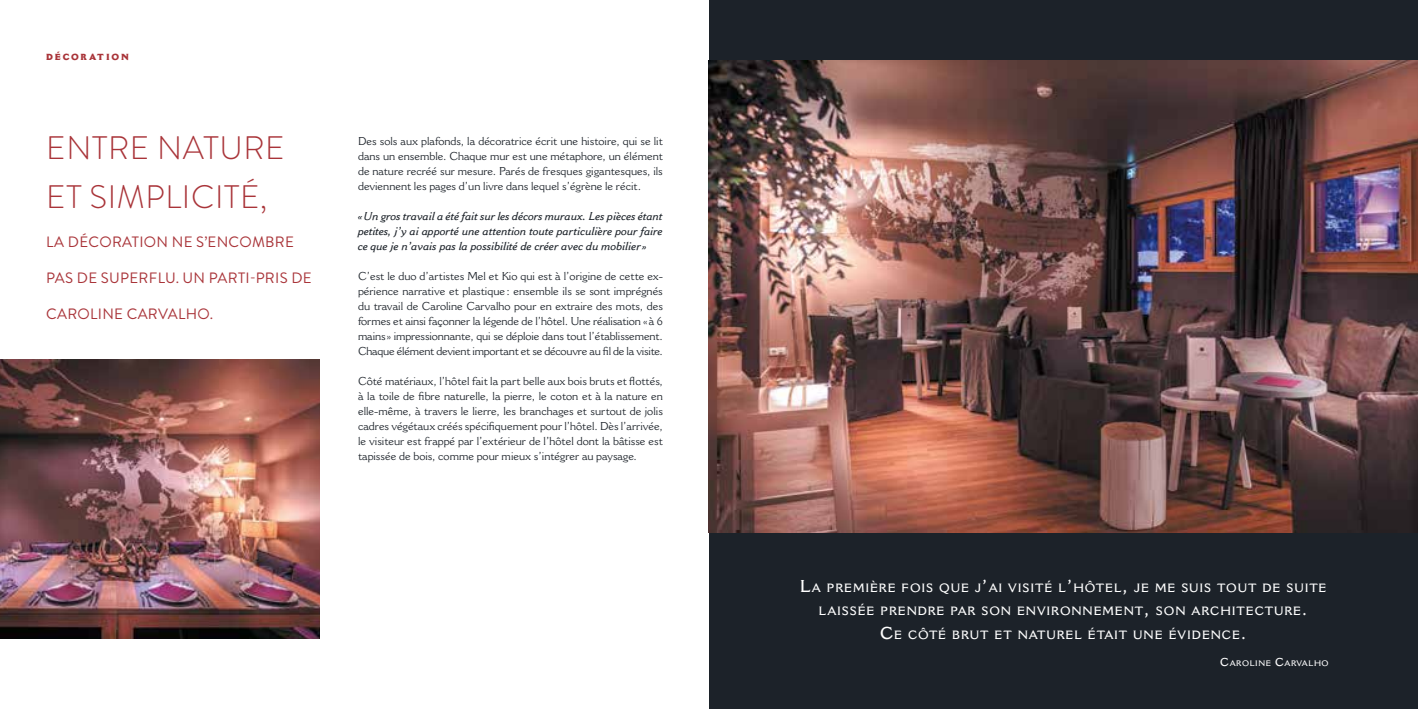
<style>
.page{position:relative;width:1418px;height:709px;background:#fff}
.page>*{position:absolute;margin:0;border:0;box-sizing:border-box;transform-origin:0 0}
.t1{font:300 32.5px/48.6px "Brandon Grotesque";letter-spacing:.02em;color:#a93439}
.t2{font:15px "Brandon Grotesque";letter-spacing:.02em;color:#a93439}
.t3{font:600 11.88px/23.2px "Cantoria MT Std";letter-spacing:.07em;color:#fff;text-align:center}
.t4{font:11.25px/15px "Cantoria MT Std";color:#1c2229;text-align:justify}
.t5{font:italic 600 11.25px/15px "Cantoria MT Std";color:#1c2229;text-align:justify}
.t6{font:800 8.75px "Cantoria MT Std";letter-spacing:.2em;color:#a93439}
.t7{font:600 7.88px "Cantoria MT Std";letter-spacing:.07em;color:#fff}
.s1{font-size:17px}
.s2{font-size:11.25px}
</style>
<div class="page">
<img style="left:0;top:359px;width:320px;height:279px">
<div style="left:709px;top:0;width:708px;height:709px;background:#1c2229"></div>
<img style="left:709px;top:60px;width:708px;height:473px">
<p class="t6" style="left:46px;top:51px;width:84px">DÉCORATION</p>
<h1 class="t1" style="left:46px;top:124px;width:240px">ENTRE NATURE<br>ET SIMPLICITÉ,</h1>
<h2 class="t2" style="left:46px;top:231px;width:249px">LA DÉCORATION NE S’ENCOMBRE</h2>
<h2 class="t2" style="left:46px;top:267px;width:267px">PAS DE SUPERFLU. UN PARTI-PRIS DE</h2>
<h2 class="t2" style="left:46px;top:303px;width:168px">CAROLINE CARVALHO.</h2>
<p class="t4" style="left:358px;top:133px;width:306px">Des sols aux plafonds, la décoratrice écrit une histoire, qui se lit dans un ensemble. Chaque mur est une métaphore, un élément de nature recréé sur mesure. Parés de fresques gigantesques, ils deviennent les pages d’un livre dans lequel s’égrène le récit.</p>
<p class="t5" style="left:358px;top:208px;width:306px">«Un gros travail a été fait sur les décors muraux. Les pièces étant petites, j’y ai apporté une attention toute particulière pour faire ce que je n’avais pas la possibilité de créer avec du mobilier»</p>
<p class="t4" style="left:358px;top:268px;width:306px">C’est le duo d’artistes Mel et Kio qui est à l’origine de cette ex&shy;périence narrative et plastique : ensemble ils se sont imprégnés du travail de Caroline Carvalho pour en extraire des mots, des formes et ainsi façonner la légende de l’hôtel. Une réalisation «à 6 mains » impressionnante, qui se déploie dans tout l’établissement.<br>Chaque élément devient important et se découvre au fil de la visite.</p>
<p class="t4" style="left:358px;top:373px;width:306px">Côté matériaux, l’hôtel fait la part belle aux bois bruts et flottés, à la toile de fibre naturelle, la pierre, le coton et à la nature en elle-même, à travers le lierre, les branchages et surtout de jolis cadres végétaux créés spécifiquement pour l’hôtel. Dès l’arrivée, le visiteur est frappé par l’extérieur de l’hôtel dont la bâtisse est tapissée de bois, comme pour mieux s’intégrer au paysage.</p>
<p class="t3" style="left:800px;top:576px;width:528px"><span class="s1">L</span>A PREMIÈRE FOIS QUE J<span class="s1">’</span>AI VISITÉ L<span class="s1">’</span>HÔTEL<span class="s1">,</span> JE ME SUIS TOUT DE SUITE<br>LAISSÉE PRENDRE PAR SON ENVIRONNEMENT<span class="s1">,</span> SON ARCHITECTURE<span class="s1">.<br>C</span>E CÔTÉ BRUT ET NATUREL ÉTAIT UNE ÉVIDENCE<span class="s1">.</span></p>
<p class="t7" style="left:1220px;top:658px;width:110px"><span class="s2">C</span>AROLINE <span class="s2">C</span>ARVALHO</p>
</div>
